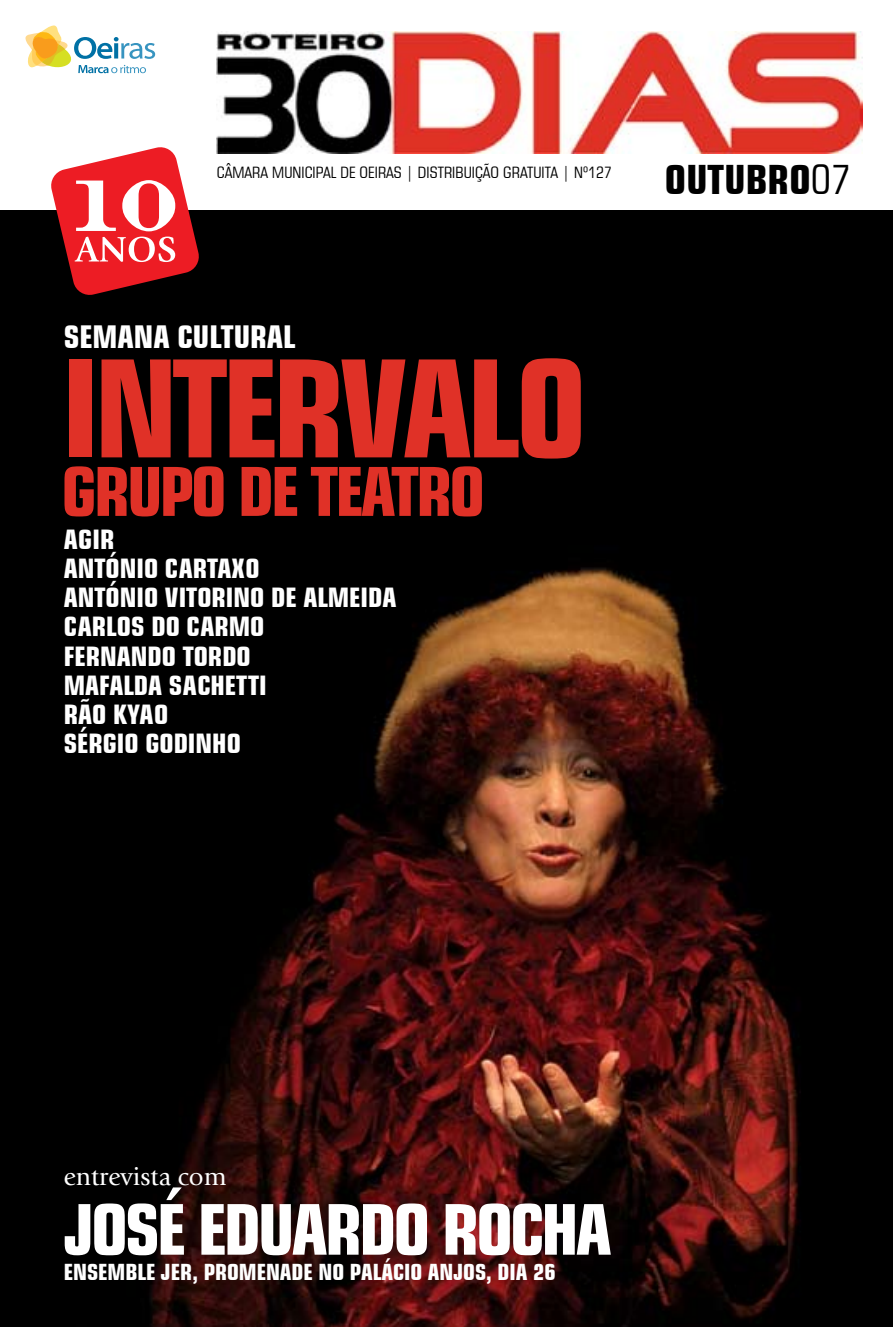
<style>
.page{position:relative;width:893px;height:1327px;background:#fff}
.page>*{position:absolute;margin:0;border:0;box-sizing:border-box;transform-origin:0 0}
.t1{font:700 condensed 135px "Square 721 BT";letter-spacing:-.04em;color:#e03127}
.t2{font:700 condensed 69.75px "Square 721 BT";letter-spacing:-.04em;color:#fff}
.t3{font:700 condensed 67.5px "Square 721 BT";letter-spacing:-.04em;color:#e03127}
.t4{font:700 condensed 40.5px "Square 721 BT";letter-spacing:.005em;color:#000}
.t5{font:700 condensed 31.5px "Square 721 BT";color:#fff}
.t6{font:700 condensed 27px/29.2px "Square 721 BT";color:#fff}
.t7{font:25.88px "Giovanni";color:#fff}
.t8{font:700 condensed 22.5px "Square 721 BT";color:#fff}
.t9{font:condensed 15.75px "Square 721 BT";letter-spacing:.005em;color:#000}
.s1{font-weight:400}
</style>
<div class="page">
<svg style="left:26px;top:26px;width:129px;height:47px"></svg>
<img style="left:0;top:210px;width:893px;height:1117px">
<img style="left:217px;top:32px;width:645px;height:122px">
<svg style="left:51px;top:147px;width:149px;height:148px"></svg>
<p class="t9" style="left:217px;top:163px;width:397px">CÂMARA MUNICIPAL DE OEIRAS | DISTRIBUIÇÃO GRATUITA | Nº127</p>
<h3 class="t4" style="left:665px;top:155px;width:188px">OUTUBRO<span class="s1">07</span></h3>
<p class="t5" style="left:64px;top:317px;width:233px">SEMANA CULTURAL</p>
<h1 class="t1" style="left:62px;top:327px;width:527px">INTERVALO</h1>
<h3 class="t3" style="left:62px;top:451px;width:425px">GRUPO DE TEATRO</h3>
<p class="t6" style="left:64px;top:524px;width:116px">AGIR<br>ANTÓNIO CARTA</p>
<p class="t6" style="left:232px;top:553px;width:27px">XO</p>
<p class="t6" style="left:64px;top:583px;width:128px">ANTÓNIO VITORINO</p>
<p class="t6" style="left:271px;top:583px;width:47px">DE ALMEIDA</p>
<p class="t6" style="left:64px;top:612px;width:29px">CARLOS</p>
<p class="t6" style="left:151px;top:612px;width:66px">DO CARMO</p>
<p class="t6" style="left:64px;top:641px;width:26px">FERNANDO</p>
<p class="t6" style="left:183px;top:641px;width:15px">TORDO</p>
<p class="t6" style="left:64px;top:670px;width:60px">MAFALDA</p>
<p class="t6" style="left:169px;top:670px;width:13px">SACHETTI</p>
<p class="t6" style="left:64px;top:700px;width:91px">RÃO KYAO<br>SÉRGIO</p>
<p class="t6" style="left:145px;top:729px;width:15px">GODINHO</p>
<p class="t7" style="left:64px;top:1162px;width:164px">entrevista com</p>
<h2 class="t2" style="left:64px;top:1187px;width:550px">JOSÉ EDUARDO ROCHA</h2>
<p class="t8" style="left:64px;top:1258px;width:22px">ENSEMBLE</p>
<p class="t8" style="left:161px;top:1258px;width:68px">JER, PROMENADE</p>
<p class="t8" style="left:318px;top:1258px;width:134px">NO PALÁCIO ANJOS</p>
<p class="t8" style="left:486px;top:1258px;width:71px">, DIA 26</p>
</div>
